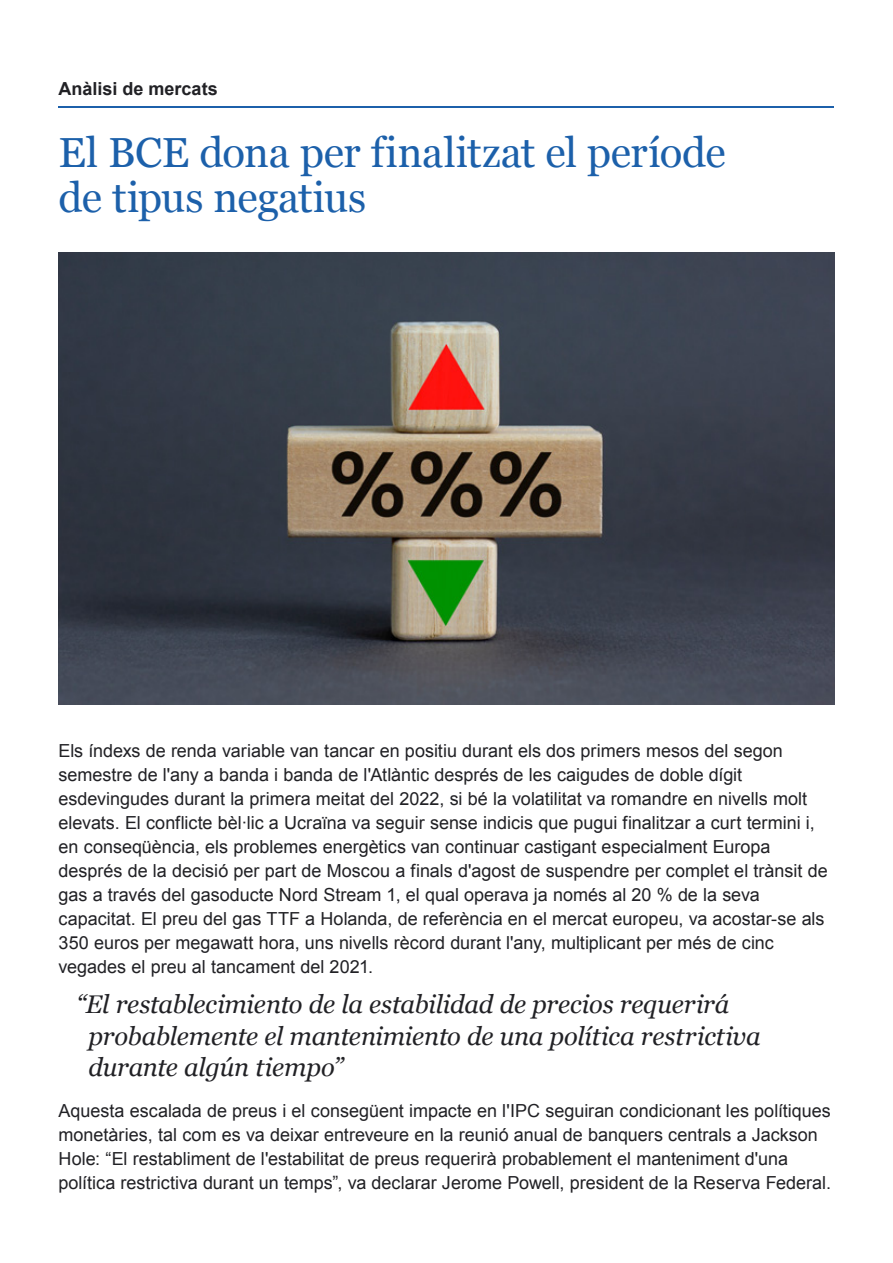
<style>
.page{position:relative;width:893px;height:1263px;background:#fff}
.page>*{position:absolute;margin:0;border:0;box-sizing:border-box;transform-origin:0 0}
.t1{font:42px/45px "Georgia";letter-spacing:-.01em;color:#1c60aa}
.t2{font:italic 25.5px/31.5px "Georgia";letter-spacing:-.01em;color:#212125}
.t3{font:18px/24px "Arial";color:#212125}
.t4{font:700 18px "Arial";color:#212125}
</style>
<div class="page">
<hr style="left:58px;top:106px;width:776px;height:2px;background:#1c60aa">
<img style="left:59px;top:252px;width:775px;height:452px">
<p class="t4" style="left:58px;top:77px;width:161px">Anàlisi de mercats</p>
<h1 class="t1" style="left:58px;top:128px;width:668px">El BCE dona per finalitzat el període de tipus negatius</h1>
<p class="t3" style="left:58px;top:739px;width:770px">Els índexs de renda variable van tancar en positiu durant els dos primers mesos del segon semestre de l'any a banda i banda de l'Atlàntic després de les caigudes de doble dígit esdevingudes durant la primera meitat del 2022, si bé la volatilitat va romandre en nivells molt elevats. El conflicte bèl·lic a Ucraïna va seguir sense indicis que pugui finalitzar a curt termini i, en conseqüència, els problemes energètics van continuar castigant especialment Europa després de la decisió per part de Moscou a finals d'agost de suspendre per complet el trànsit de gas a través del gasoducte Nord Stream 1, el qual operava ja només al 20 % de la seva capacitat. El preu del gas TTF a Holanda, de referència en el mercat europeu, va acostar-se als 350 euros per megawatt hora, uns nivells rècord durant l'any, multiplicant per més de cinc vegades el preu al tancament del 2021.</p>
<h2 class="t2" style="left:89px;top:988px;width:673px;text-indent:-12px">“El restablecimiento de la estabilidad de precios requerirá probablemente el mantenimiento de una política restrictiva durante algún tiempo”</h2>
<p class="t3" style="left:58px;top:1099px;width:774px">Aquesta escalada de preus i el consegüent impacte en l'IPC seguiran condicionant les polítiques monetàries, tal com es va deixar entreveure en la reunió anual de banquers centrals a Jackson Hole: “El restabliment de l'estabilitat de preus requerirà probablement el manteniment d'una política restrictiva durant un temps”, va declarar Jerome Powell, president de la Reserva Federal.</p>
</div>
